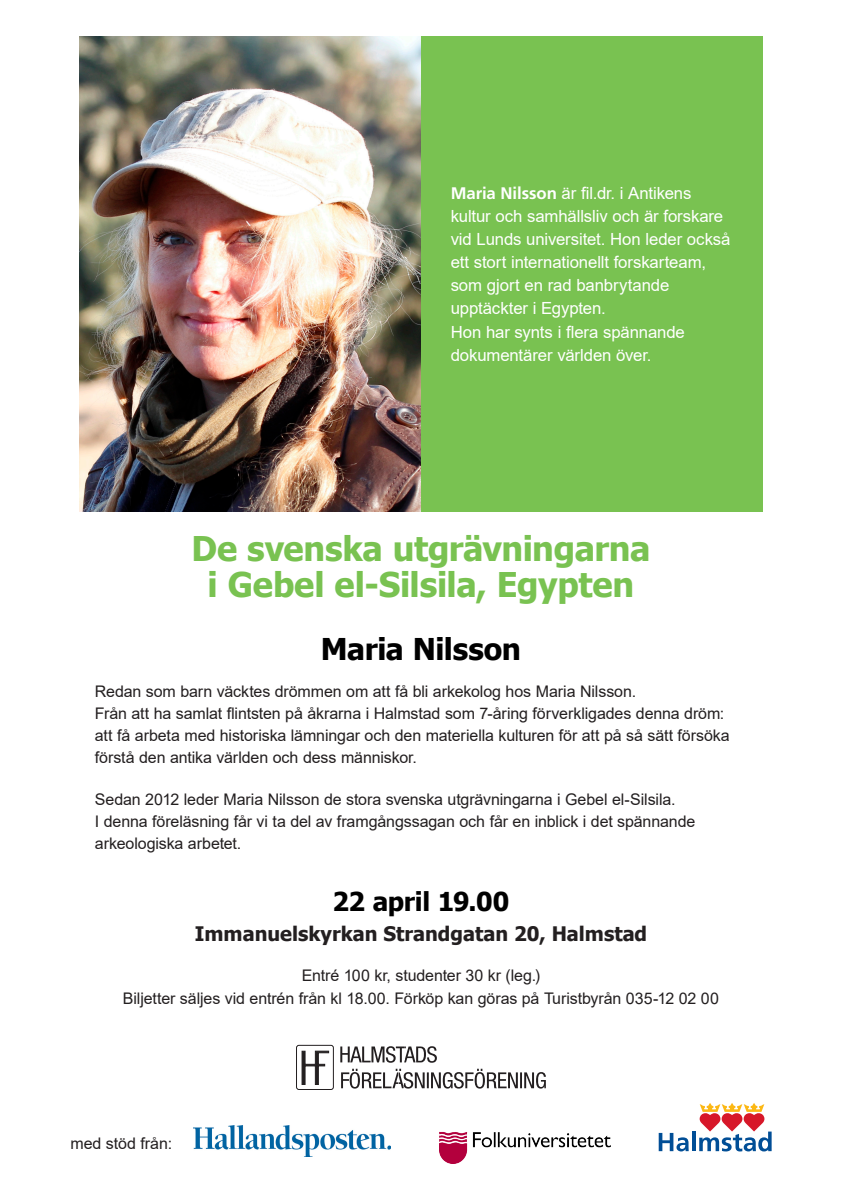
<style>
.page{position:relative;width:842px;height:1191px;background:#fff}
.page>*{position:absolute;margin:0;border:0;box-sizing:border-box;transform-origin:0 0}
.Titel{font:700 34px/36px "Tahoma";letter-spacing:-.01em;color:#79c251;text-align:center}
.Namn{font:700 30px "Tahoma";letter-spacing:-.01em;color:#000}
.Datum{font:700 26px "Tahoma";letter-spacing:-.015em;color:#000}
.Underrubrik-plats{font:700 20px "Tahoma";color:#231f20}
.Platttext{font:16.8px/23px "Arial";letter-spacing:-.01em;color:#fff}
.Bröd{font:16px/22px "Arial";letter-spacing:-.005em;color:#231f20}
.Entre{font:16px/23px "Arial";letter-spacing:-.005em;color:#231f20;text-align:center}
.medstöd{font:16px "Arial";color:#231f20}
.s1{font-family:"Frutiger";font-weight:700}
</style>
<div class="page">
<img style="left:80px;top:36px;width:341px;height:475px">
<div style="left:421px;top:36px;width:341px;height:475px;background:#79c251"></div>
<img style="left:194px;top:1125px;width:197px;height:31px">
<img style="left:440px;top:1131px;width:170px;height:33px">
<svg style="left:659px;top:1132px;width:30px;height:19px"></svg>
<hr style="left:692px;top:1131px;width:4px;height:20px;background:#014e96">
<svg style="left:699px;top:1103px;width:73px;height:48px"></svg>
<svg style="left:340px;top:1046px;width:97px;height:16px"></svg>
<svg style="left:341px;top:1068px;width:205px;height:20px"></svg>
<svg style="left:302px;top:1051px;width:27px;height:33px"></svg>
<div style="left:296px;top:1045px;width:38px;height:44px;border:1px solid #231f20;border-radius:2px"></div>
<p class="Platttext" style="left:451px;top:182px;width:281px"><span class="s1">Maria Nilsson</span> är fil.dr. i Antikens kultur och samhällsliv och är forskare vid Lunds universitet. Hon leder också ett stort internationellt forskarteam, som gjort en rad banbrytande upptäckter i Egypten.<br>Hon har synts i flera spännande dokumentärer världen över.</p>
<p class="Titel" style="left:192px;top:531px;width:460px">De svenska utgrävningarna i Gebel el-Silsila, Egypten</p>
<p class="Namn" style="left:321px;top:628px;width:202px">Maria Nilsson</p>
<p class="Bröd" style="left:95px;top:680px;width:636px">Redan som barn väcktes drömmen om att få bli arkekolog hos Maria Nilsson.<br>Från att ha samlat flintsten på åkrarna i Halmstad som 7-åring förverkligades denna dröm: att få arbeta med historiska lämningar och den materiella kulturen för att på så sätt försöka förstå den antika världen och dess människor.</p>
<p class="Bröd" style="left:95px;top:788px;width:602px">Sedan 2012 leder Maria Nilsson de stora svenska utgrävningarna i Gebel el-Silsila.<br>I denna föreläsning får vi ta del av framgångssagan och får en inblick i det spännande arkeologiska arbetet.</p>
<p class="Datum" style="left:333px;top:883px;width:178px">22 april 19.00</p>
<p class="Underrubrik-plats" style="left:195px;top:919px;width:454px">Immanuelskyrkan Strandgatan 20, Halmstad</p>
<p class="Entre" style="left:123px;top:963px;width:598px">Entré 100 kr, studenter 30 kr (leg.)<br>Biljetter säljes vid entrén från kl 18.00. Förköp kan göras på Turistbyrån 035-12 02 00</p>
<p class="medstöd" style="left:70px;top:1132px;width:104px">med stöd från:</p>
</div>
